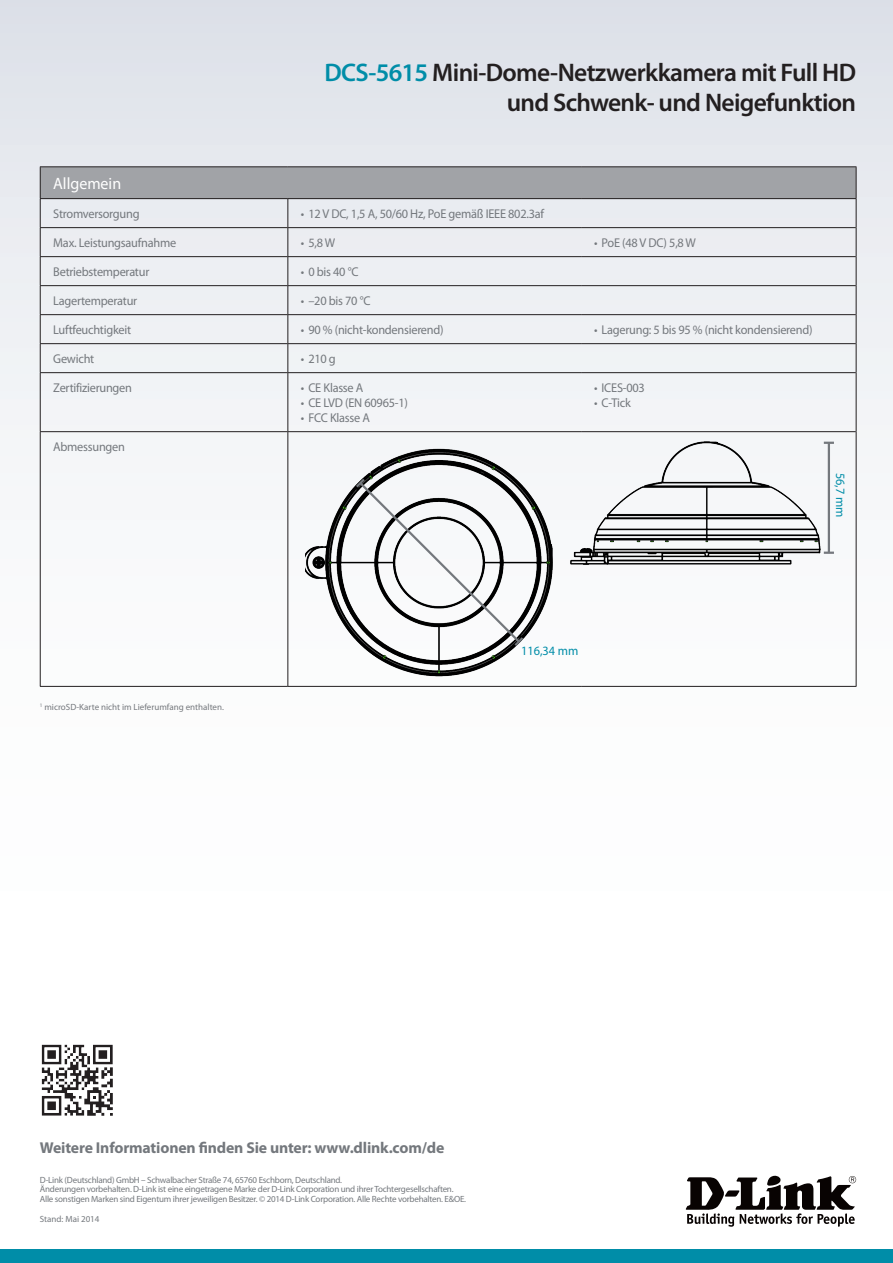
<style>
.page{position:relative;width:893px;height:1263px;background:#fff}
.page>*{position:absolute;margin:0;border:0;box-sizing:border-box;transform-origin:0 0}
.Product_Name__Conten{font:600 25.5px/30px "Myriad Pro";letter-spacing:-.025em;color:#231f20;text-align:right}
.Spec_Section_Header{font:16.5px "Myriad Pro";color:#fff}
.t1{font:700 15.75px "Myriad Pro";letter-spacing:-.01em;color:#74787d}
.Spec_Category{font:12.75px "Myriad Pro";letter-spacing:-.02em;color:#74787d}
.t2{font:12.75px "Myriad Pro";color:#008da8}
.Features_Bullets{font:9px/9.8px "Myriad Pro";letter-spacing:-.025em;color:#74787d}
.Features_Bullets-2{font:9px "Myriad Pro";color:#74787d}
.s1{color:#008da8}
</style>
<div class="page">
<div style="left:0;top:0;width:893px;height:1084px;background:linear-gradient(to bottom,#e2e5eb,#fff)"></div>
<div style="left:0;top:1249px;width:893px;height:14px;background:#008da8"></div>
<svg style="left:686px;top:1176px;width:170px;height:51px"></svg>
<svg style="left:40px;top:1043px;width:75px;height:73px"></svg>
<div style="left:40px;top:167px;width:816px;height:32px;background:#a1a3a7"></div>
<hr style="left:856px;top:167px;width:1px;height:31px;background:#231f20">
<hr style="left:856px;top:432px;width:1px;height:254px;background:#231f20">
<hr style="left:40px;top:431px;width:248px;height:1px;background:#231f20">
<hr style="left:40px;top:432px;width:1px;height:254px;background:#231f20">
<hr style="left:287px;top:432px;width:1px;height:254px;background:#231f20">
<hr style="left:40px;top:686px;width:248px;height:1px;background:#231f20">
<svg style="left:40px;top:199px;width:1px;height:173px"></svg>
<hr style="left:40px;top:373px;width:1px;height:58px;background:#231f20">
<hr style="left:581px;top:314px;width:275px;height:1px;background:#231f20">
<hr style="left:581px;top:343px;width:275px;height:1px;background:#231f20">
<hr style="left:581px;top:372px;width:275px;height:1px;background:#231f20">
<hr style="left:40px;top:166px;width:248px;height:1px;background:#231f20">
<hr style="left:288px;top:166px;width:293px;height:1px;background:#231f20">
<hr style="left:581px;top:166px;width:275px;height:1px;background:#231f20">
<hr style="left:40px;top:314px;width:248px;height:1px;background:#231f20">
<hr style="left:40px;top:343px;width:248px;height:1px;background:#231f20">
<hr style="left:40px;top:372px;width:248px;height:1px;background:#231f20">
<hr style="left:288px;top:686px;width:293px;height:1px;background:#231f20">
<hr style="left:581px;top:686px;width:275px;height:1px;background:#231f20">
<svg style="left:287px;top:199px;width:1px;height:173px"></svg>
<hr style="left:287px;top:373px;width:1px;height:58px;background:#231f20">
<hr style="left:288px;top:314px;width:293px;height:1px;background:#231f20">
<hr style="left:288px;top:343px;width:293px;height:1px;background:#231f20">
<hr style="left:288px;top:372px;width:293px;height:1px;background:#231f20">
<hr style="left:40px;top:167px;width:1px;height:31px;background:#231f20">
<hr style="left:40px;top:198px;width:248px;height:1px;background:#231f20">
<hr style="left:288px;top:198px;width:293px;height:1px;background:#231f20">
<hr style="left:581px;top:198px;width:275px;height:1px;background:#231f20">
<hr style="left:40px;top:227px;width:248px;height:1px;background:#231f20">
<hr style="left:288px;top:227px;width:293px;height:1px;background:#231f20">
<hr style="left:581px;top:227px;width:275px;height:1px;background:#231f20">
<hr style="left:40px;top:256px;width:248px;height:1px;background:#231f20">
<hr style="left:288px;top:256px;width:293px;height:1px;background:#231f20">
<hr style="left:581px;top:256px;width:275px;height:1px;background:#231f20">
<hr style="left:40px;top:285px;width:248px;height:1px;background:#231f20">
<hr style="left:288px;top:285px;width:293px;height:1px;background:#231f20">
<hr style="left:581px;top:285px;width:275px;height:1px;background:#231f20">
<svg style="left:856px;top:199px;width:1px;height:174px"></svg>
<hr style="left:856px;top:373px;width:1px;height:59px;background:#231f20">
<hr style="left:288px;top:431px;width:293px;height:1px;background:#231f20">
<hr style="left:581px;top:431px;width:275px;height:1px;background:#231f20">
<img style="left:563px;top:442px;width:260px;height:131px">
<hr style="left:828px;top:443px;width:2px;height:110px;background:#74787d">
<svg style="left:824px;top:442px;width:10px;height:2px"></svg>
<svg style="left:824px;top:552px;width:10px;height:2px"></svg>
<img style="left:306px;top:441px;width:247px;height:236px">
<svg style="left:354px;top:476px;width:172px;height:172px"></svg>
<p class="Product_Name__Conten" style="left:324px;top:57px;width:533px"><span class="s1">DCS-5615</span> Mini-Dome-Netzwerkkamera mit Full HD und Schwenk- und Neigefunktion</p>
<p class="Spec_Section_Header" style="left:53px;top:173px;width:69px">Allgemein</p>
<p class="Spec_Category" style="left:53px;top:206px;width:88px">Stromversorgung</p>
<p class="Spec_Category" style="left:301px;top:206px;width:245px">• 12 V DC, 1,5 A, 50/60 Hz, PoE gemäß IEEE 802.3af</p>
<p class="Spec_Category" style="left:53px;top:235px;width:124px">Max. Leistungsaufnahme</p>
<p class="Spec_Category" style="left:301px;top:235px;width:36px">• 5,8 W</p>
<p class="Spec_Category" style="left:594px;top:235px;width:103px">• PoE (48 V DC) 5,8 W</p>
<p class="Spec_Category" style="left:53px;top:264px;width:98px">Betriebstemperatur</p>
<p class="Spec_Category" style="left:301px;top:264px;width:59px">• 0 bis 40 °C</p>
<p class="Spec_Category" style="left:53px;top:293px;width:85px">Lagertemperatur</p>
<p class="Spec_Category" style="left:301px;top:293px;width:71px">• –20 bis 70 °C</p>
<p class="Spec_Category" style="left:53px;top:322px;width:79px">Luftfeuchtigkeit</p>
<p class="Spec_Category" style="left:301px;top:322px;width:144px">• 90 % (nicht-kondensierend)</p>
<p class="Spec_Category" style="left:594px;top:322px;width:220px">• Lagerung: 5 bis 95 % (nicht kondensierend)</p>
<p class="Spec_Category" style="left:53px;top:351px;width:43px">Gewicht</p>
<p class="Spec_Category" style="left:301px;top:351px;width:36px">• 210 g</p>
<p class="Spec_Category" style="left:53px;top:380px;width:80px">Zertifizierungen</p>
<p class="Spec_Category" style="left:301px;top:380px;width:64px">• CE Klasse A</p>
<p class="Spec_Category" style="left:301px;top:395px;width:109px">• CE LVD (EN 60965-1)</p>
<p class="Spec_Category" style="left:301px;top:410px;width:71px">• FCC Klasse A</p>
<p class="Spec_Category" style="left:594px;top:380px;width:52px">• ICES-003</p>
<p class="Spec_Category" style="left:594px;top:395px;width:38px">• C-Tick</p>
<p class="Spec_Category" style="left:53px;top:439px;width:73px">Abmessungen</p>
<p class="Features_Bullets-2" style="left:40px;top:701px;width:186px"><sup>1</sup> microSD-Karte nicht im Lieferumfang enthalten.</p>
<p class="t2" style="left:521px;top:642px;width:59px">116,34 mm</p>
<p class="t1" style="left:40px;top:1137px;width:406px">Weitere Informationen finden Sie unter: www.dlink.com/de</p>
<p class="Features_Bullets" style="left:40px;top:1174px;width:428px">D-Link (Deutschland) GmbH – Schwalbacher Straße 74, 65760 Eschborn, Deutschland.<br>Änderungen vorbehalten. D-Link ist eine eingetragene Marke der D-Link Corporation und ihrer Tochtergesellschaften.<br>Alle sonstigen Marken sind Eigentum ihrer jeweiligen Besitzer. © 2014 D-Link Corporation. Alle Rechte vorbehalten. E&amp;OE.</p>
<p class="Features_Bullets-2" style="left:40px;top:1213px;width:61px">Stand: Mai 2014</p>
<p class="t2" style="left:848px;top:472px;width:46px;rotate:90deg">56,7 mm</p>
</div>
